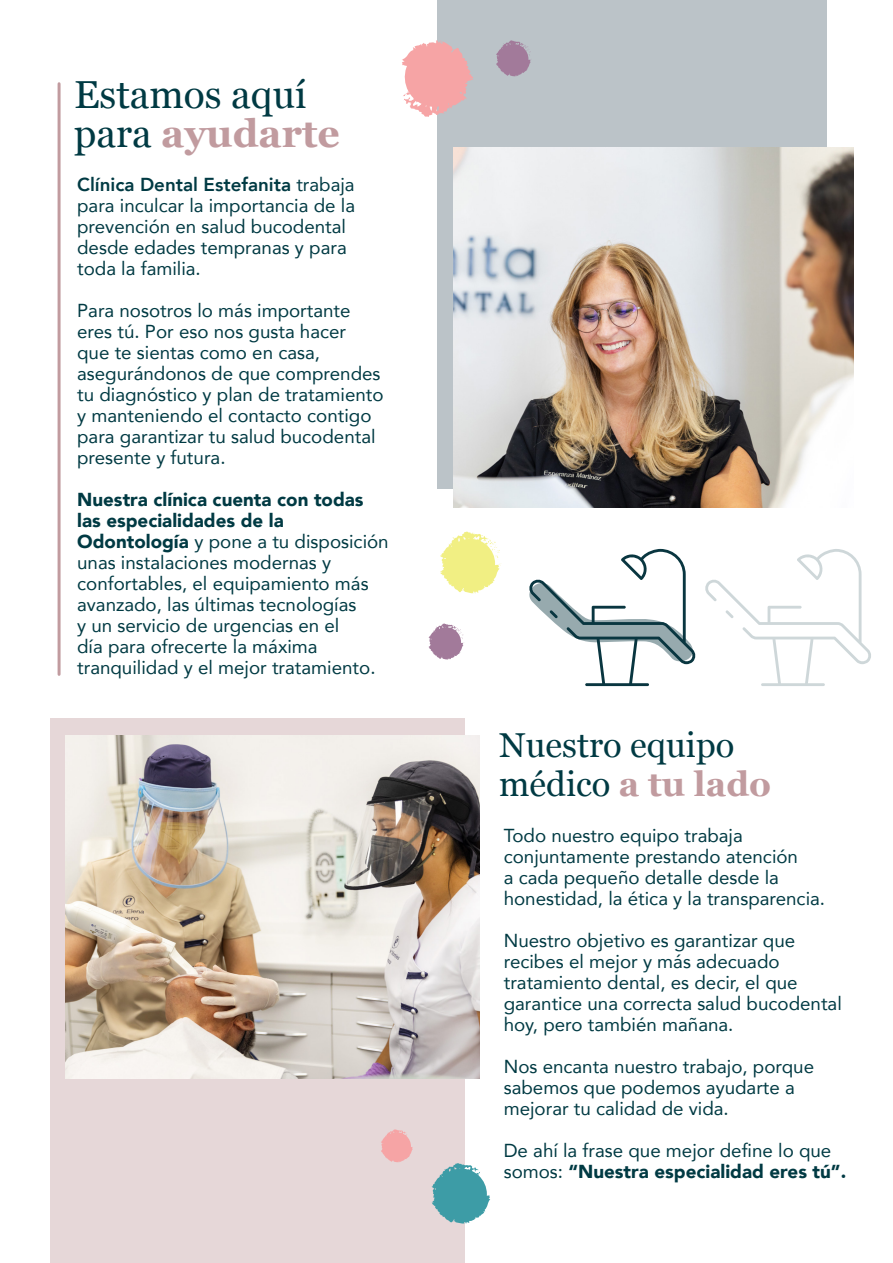
<style>
.page{position:relative;width:893px;height:1263px;background:#fff}
.page>*{position:absolute;margin:0;border:0;box-sizing:border-box;transform-origin:0 0}
.t1{font:39px/39px "Georgia";color:#003a43}
.t2{font:34.5px/39px "Georgia";color:#003a43}
.t3{font:18.75px/21px "Avenir";color:#003a43}
.s1{font-weight:700;color:#c19b9f}
.s2{font-weight:800}
.s3{font-weight:900}
</style>
<div class="page">
<div style="left:50px;top:719px;width:414px;height:544px;background:#e6d7d8"></div>
<hr style="left:58px;top:84px;width:3px;height:590px;background:#c19b9f">
<img style="left:65px;top:735px;width:414px;height:343px">
<div style="left:437px;top:0;width:390px;height:489px;background:#bbc3c8"></div>
<img style="left:453px;top:147px;width:401px;height:361px">
<svg style="left:529px;top:549px;width:167px;height:137px"></svg>
<svg style="left:705px;top:549px;width:166px;height:137px"></svg>
<svg style="left:402px;top:40px;width:71px;height:77px"></svg>
<svg style="left:428px;top:623px;width:36px;height:37px"></svg>
<svg style="left:496px;top:40px;width:35px;height:37px"></svg>
<svg style="left:431px;top:1163px;width:59px;height:61px"></svg>
<svg style="left:381px;top:1129px;width:32px;height:33px"></svg>
<svg style="left:440px;top:531px;width:61px;height:63px"></svg>
<h1 class="t1" style="left:74px;top:74px;width:267px">Estamos aquí para <span class="s1">ayudarte</span></h1>
<p class="t3" style="left:77px;top:174px;width:279px"><span class="s2">Clínica Dental Estefanita</span> trabaja para inculcar la importancia de la prevención en salud bucodental desde edades tempranas y para toda la familia.</p>
<p class="t3" style="left:77px;top:300px;width:308px">Para nosotros lo más importante eres tú. Por eso nos gusta hacer<br>que te sientas como en casa, asegurándonos de que comprendes tu diagnóstico y plan de tratamiento y manteniendo el contacto contigo para garantizar tu salud bucodental presente y futura.</p>
<p class="t3" style="left:77px;top:489px;width:313px"><span class="s3">Nuestra clínica cuenta con todas las especialidades de la<br>Odontología</span> y pone a tu disposición unas instalaciones modernas y confortables, el equipamiento más avanzado, las últimas tecnologías<br>y un servicio de urgencias en el<br>día para ofrecerte la máxima tranquilidad y el mejor tratamiento.</p>
<h2 class="t2" style="left:499px;top:725px;width:273px">Nuestro equipo médico <span class="s1">a tu lado</span></h2>
<p class="t3" style="left:504px;top:824px;width:323px">Todo nuestro equipo trabaja conjuntamente prestando atención<br>a cada pequeño detalle desde la honestidad, la ética y la transparencia.</p>
<p class="t3" style="left:504px;top:929px;width:340px">Nuestro objetivo es garantizar que recibes el mejor y más adecuado tratamiento dental, es decir, el que garantice una correcta salud bucodental hoy, pero también mañana.</p>
<p class="t3" style="left:504px;top:1055px;width:312px">Nos encanta nuestro trabajo, porque sabemos que podemos ayudarte a mejorar tu calidad de vida.</p>
<p class="t3" style="left:504px;top:1139px;width:344px">De ahí la frase que mejor define lo que somos: <span class="s3">“Nuestra especialidad eres tú”.</span></p>
</div>
